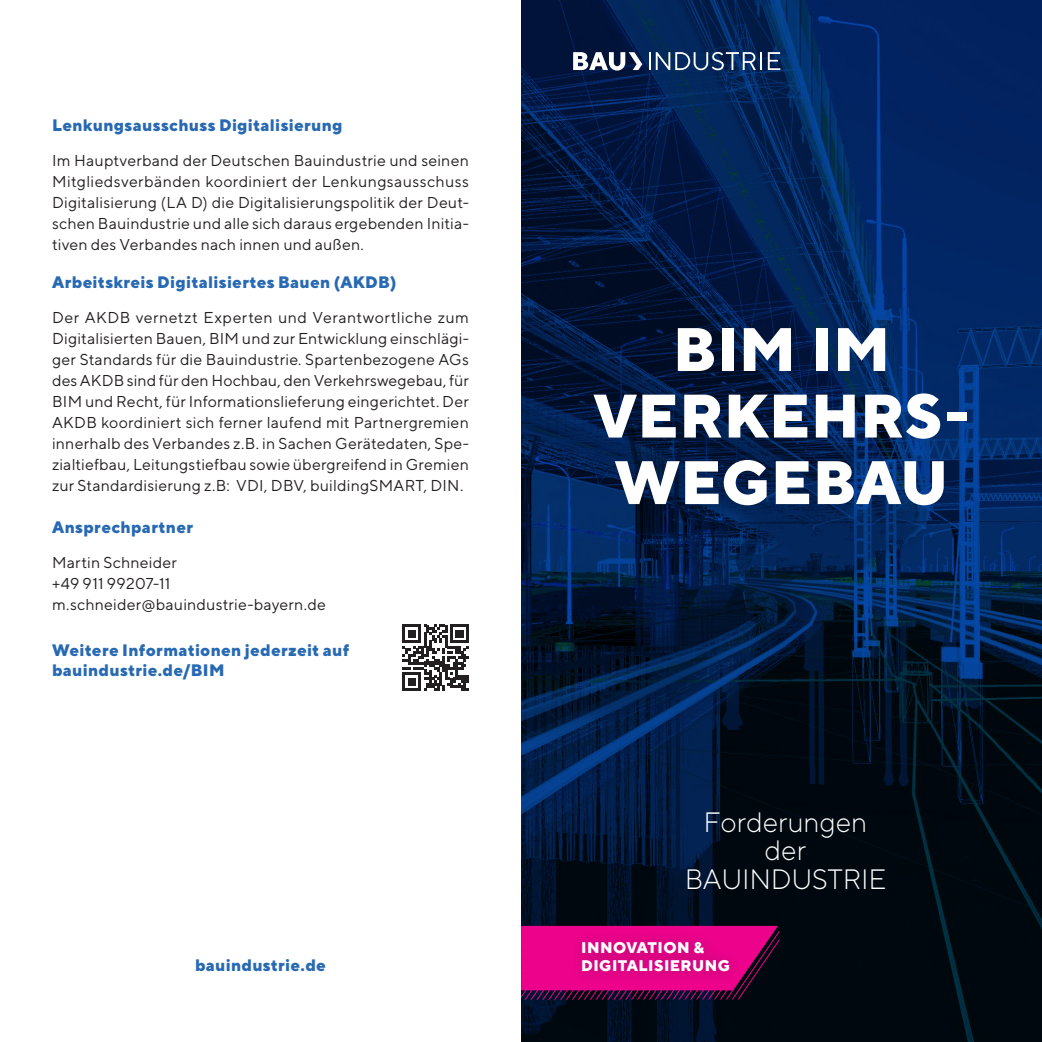
<style>
.page{position:relative;width:1042px;height:1042px;background:#fff}
.page>*{position:absolute;margin:0;border:0;box-sizing:border-box;transform-origin:0 0}
.Headline_1{font:800 61.25px/66.5px "TT Norms Pro";letter-spacing:.01em;color:#fff;text-align:center}
.Subline_Titel{font:300 28px/28.5px "TT Norms Pro";color:#fff;text-align:center}
.Zwischenheadline{font:800 16.62px/19.9px "TT Norms Pro";letter-spacing:.02em;color:#2869b3}
.Einleitung{font:800 16.62px "TT Norms Pro";letter-spacing:.02em;color:#2869b3}
.Copy{font:15.75px/21px "TT Norms Pro";letter-spacing:.015em;color:#231f20;text-align:justify}
.Themenfeld_Titel{font:800 15.4px/17.5px "TT Norms Pro";letter-spacing:.03em;color:#fff}
</style>
<div class="page">
<img style="left:521px;top:0;width:521px;height:1042px">
<svg style="left:521px;top:926px;width:258px;height:73px"></svg>
<div style="left:570px;top:929px;width:172px;height:56px;background:#e10386"></div>
<svg style="left:402px;top:624px;width:67px;height:67px"></svg>
<svg style="left:649px;top:52px;width:113px;height:18px"></svg>
<svg style="left:768px;top:52px;width:12px;height:18px"></svg>
<svg style="left:573px;top:52px;width:69px;height:19px"></svg>
<p class="Zwischenheadline" style="left:52px;top:115px;width:292px">Lenkungsausschuss Digitalisierung</p>
<p class="Copy" style="left:52px;top:149px;width:418px">Im Hauptverband der Deutschen Bauindustrie und seinen Mitgliedsverbänden koordiniert der Lenkungsausschuss Digitalisierung (LA D) die Digitalisierungspolitik der Deut&shy;schen Bauindustrie und alle sich daraus ergebenden Initia&shy;tiven des Verbandes nach innen und außen.</p>
<p class="Zwischenheadline" style="left:52px;top:272px;width:346px">Arbeitskreis Digitalisiertes Bauen (AKDB)</p>
<p class="Copy" style="left:52px;top:307px;width:418px">Der AKDB vernetzt Experten und Verantwortliche zum Digitalisierten Bauen, BIM und zur Entwicklung einschlägi&shy;ger Standards für die Bauindustrie. Spartenbezogene AGs des AKDB sind für den Hochbau, den Verkehrswegebau, für BIM und Recht, für Informationslieferung eingerichtet. Der AKDB koordiniert sich ferner laufend mit Partnergremien innerhalb des Verbandes z.B. in Sachen Gerätedaten, Spe&shy;zialtiefbau, Leitungstiefbau sowie übergreifend in Gremien zur Standardisierung z.B: VDI, DBV, buildingSMART, DIN.</p>
<p class="Zwischenheadline" style="left:52px;top:517px;width:143px">Ansprechpartner</p>
<p class="Copy" style="left:52px;top:552px;width:275px;text-align:left">Martin Schneider<br>+49 911 99207-11 m.schneider@bauindustrie-bayern.de</p>
<p class="Zwischenheadline" style="left:52px;top:640px;width:299px">Weitere Informationen jederzeit auf bauindustrie.de/BIM</p>
<p class="Einleitung" style="left:195px;top:954px;width:132px">bauindustrie.de</p>
<p class="Headline_1" style="left:593px;top:315px;width:377px">BIM IM<br>VERKEHRS-<br>WEGEBAU</p>
<p class="Subline_Titel" style="left:685px;top:807px;width:203px">Forderungen der<br>BAUINDUSTRIE</p>
<p class="Themenfeld_Titel" style="left:581px;top:939px;width:150px">INNOVATION &amp;<br>DIGITALISIERUNG</p>
</div>
